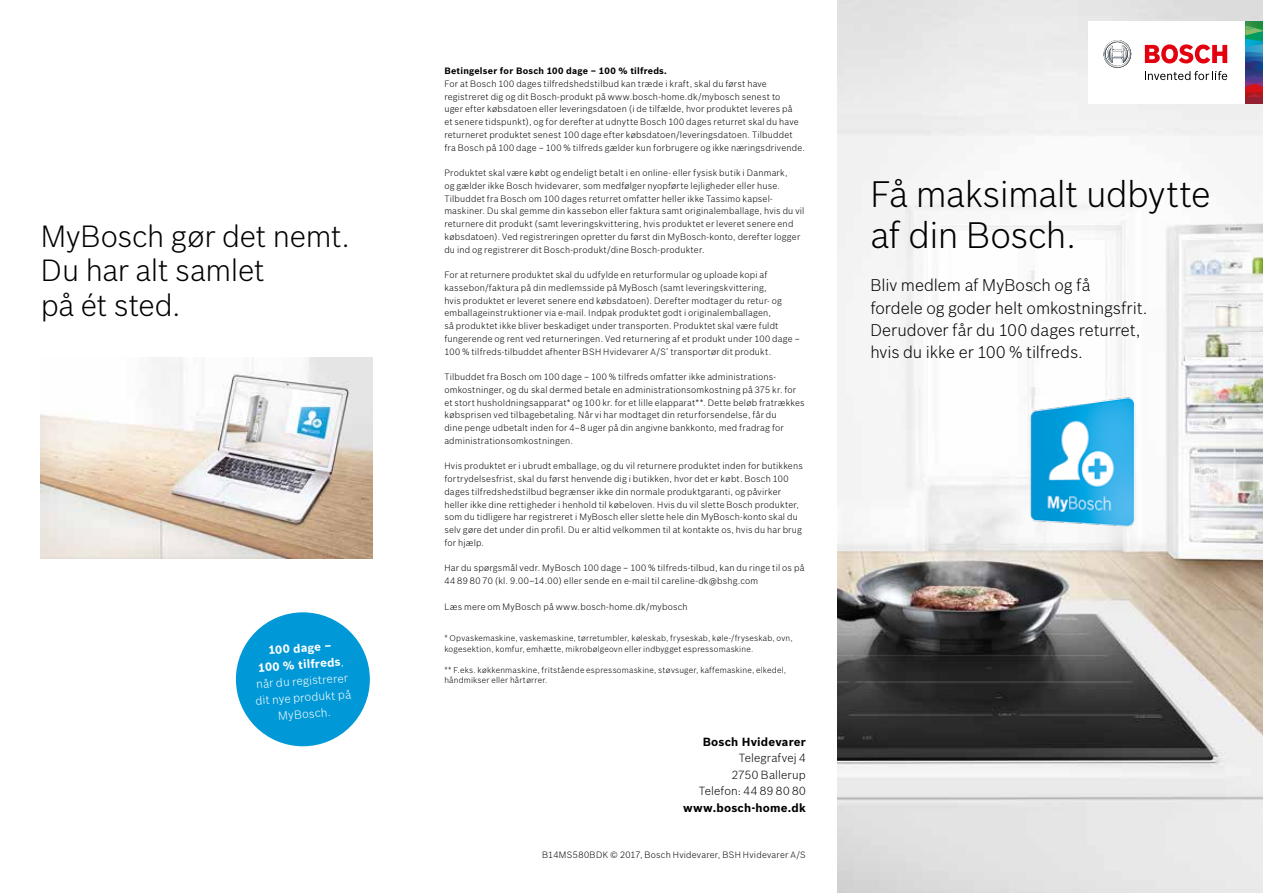
<style>
.page{position:relative;width:1263px;height:893px;background:#fff}
.page>*{position:absolute;margin:0;border:0;box-sizing:border-box;transform-origin:0 0}
.t1{font:300 36px/41.4px "Bosch Sans";letter-spacing:-.015em;color:#000}
.t2{font:300 30px/34.5px "Bosch Sans";letter-spacing:-.01em;color:#000}
.t3{font:300 16.5px/22.4px "Bosch Sans";letter-spacing:-.005em;color:#000}
.t4{font:300 11.55px/16.5px "Bosch Sans";color:#fff;text-align:center}
.t5{font:300 11.55px/16.5px "Bosch Sans";letter-spacing:.015em;color:#000;text-align:right}
.t6{font:700 11.55px "Bosch Sans";letter-spacing:.02em;color:#000}
.t7{font:300 9px/12.8px "Bosch Sans";letter-spacing:.02em;color:#000}
.t8{font:700 9px "Bosch Sans";letter-spacing:.025em;color:#000}
.t9{font:300 8.25px/10.5px "Bosch Sans";letter-spacing:.02em;color:#000}
.s1{font-weight:700}
</style>
<div class="page">
<img style="left:838px;top:0;width:425px;height:893px">
<div style="left:1089px;top:21px;width:174px;height:83px;background:#fff"></div>
<svg style="left:1245px;top:21px;width:18px;height:83px"></svg>
<svg style="left:1104px;top:40px;width:27px;height:28px"></svg>
<svg style="left:1145px;top:71px;width:82px;height:9px"></svg>
<svg style="left:1145px;top:44px;width:82px;height:19px"></svg>
<img style="left:1017px;top:391px;width:155px;height:140px">
<img style="left:1017px;top:531px;width:155px;height:66px">
<div style="left:236px;top:612px;width:134px;height:134px;background:#0098d7;border-radius:50%"></div>
<img style="left:41px;top:357px;width:331px;height:201px">
<h2 class="t2" style="left:41px;top:218px;width:311px">MyBosch gør det nemt.<br>Du har alt samlet<br>på ét sted.</h2>
<p class="t4" style="left:252px;top:643px;width:97px;rotate:-4deg"><span class="s1">100 dage –<br>100 % tilfreds</span>, når du registrerer dit nye produkt på<br>MyBosch.</p>
<p class="t8" style="left:444px;top:65px;width:224px">Betingelser for Bosch 100 dage – 100 % tilfreds.</p>
<p class="t7" style="left:444px;top:77px;width:362px">For at Bosch 100 dages tilfredshedstilbud kan træde i kraft, skal du først have registreret dig og dit Bosch-produkt på www.bosch-home.dk/mybosch senest to<br>uger efter købsdatoen eller leveringsdatoen (i de tilfælde, hvor produktet leveres på<br>et senere tidspunkt), og for derefter at udnytte Bosch 100 dages returret skal du have returneret produktet senest 100 dage efter købsdatoen/leveringsdatoen. Tilbuddet fra Bosch på 100 dage – 100 % tilfreds gælder kun forbrugere og ikke næringsdrivende.</p>
<p class="t7" style="left:444px;top:166px;width:362px">Produktet skal være købt og endeligt betalt i en online- eller fysisk butik i Danmark,<br>og gælder ikke Bosch hvidevarer, som medfølger nyopførte lejligheder eller huse.<br>Tilbuddet fra Bosch om 100 dages returret omfatter heller ikke Tassimo kapsel&shy;maskiner. Du skal gemme din kassebon eller faktura samt originalemballage, hvis du vil returnere dit produkt (samt leveringskvittering, hvis produktet er leveret senere end købsdatoen). Ved registreringen opretter du først din MyBosch-konto, derefter logger du ind og registrerer dit Bosch-produkt/dine Bosch-produkter.</p>
<p class="t7" style="left:444px;top:268px;width:357px">For at returnere produktet skal du udfylde en returformular og uploade kopi af kassebon/faktura på din medlemsside på MyBosch (samt leveringskvittering,<br>hvis produktet er leveret senere end købsdatoen). Derefter modtager du retur- og emballageinstruktioner via e-mail. Indpak produktet godt i originalemballagen,<br>så produktet ikke bliver beskadiget under transporten. Produktet skal være fuldt fungerende og rent ved returneringen. Ved returnering af et produkt under 100 dage – 100 % tilfreds-tilbuddet afhenter BSH Hvidevarer A/S’ transportør dit produkt.</p>
<p class="t7" style="left:444px;top:370px;width:362px">Tilbuddet fra Bosch om 100 dage – 100 % tilfreds omfatter ikke administrations&shy;omkostninger, og du skal dermed betale en administrationsomkostning på 375 kr. for et stort husholdningsapparat* og 100 kr. for et lille elapparat**. Dette beløb fratrækkes købsprisen ved tilbagebetaling. Når vi har modtaget din returforsendelse, får du<br>dine penge udbetalt inden for 4–8 uger på din angivne bankkonto, med fradrag for administrationsomkostningen.</p>
<p class="t7" style="left:444px;top:460px;width:360px">Hvis produktet er i ubrudt emballage, og du vil returnere produktet inden for butikkens fortrydelsesfrist, skal du først henvende dig i butikken, hvor det er købt. Bosch 100 dages tilfredshedstilbud begrænser ikke din normale produktgaranti, og påvirker heller ikke dine rettigheder i henhold til købeloven. Hvis du vil slette Bosch produkter, som du tidligere har registreret i MyBosch eller slette hele din MyBosch-konto skal du selv gøre det under din profil. Du er altid velkommen til at kontakte os, hvis du har brug for hjælp.</p>
<p class="t7" style="left:444px;top:562px;width:361px">Har du spørgsmål vedr. MyBosch 100 dage – 100 % tilfreds-tilbud, kan du ringe til os på<br>44 89 80 70 (kl. 9.00–14.00) eller sende en e-mail til careline-dk@bshg.com</p>
<p class="t7" style="left:444px;top:600px;width:245px">Læs mere om MyBosch på www.bosch-home.dk/mybosch</p>
<p class="t9" style="left:444px;top:633px;width:350px">* Opvaskemaskine, vaskemaskine, tørretumbler, køleskab, fryseskab, køle-/fryseskab, ovn, kogesektion, komfur, emhætte, mikrobølgeovn eller indbygget espressomaskine.</p>
<p class="t9" style="left:444px;top:664px;width:343px">** F.eks. køkkenmaskine, fritstående espressomaskine, støvsuger, kaffemaskine, elkedel, håndmikser eller hårtørrer.</p>
<p class="t6" style="left:703px;top:734px;width:105px">Bosch Hvidevarer</p>
<p class="t5" style="left:699px;top:750px;width:109px">Telegrafvej 4<br>2750 Ballerup<br>Telefon: 44 89 80 80</p>
<p class="t6" style="left:683px;top:800px;width:124px">www.bosch-home.dk</p>
<p class="t7" style="left:542px;top:848px;width:265px">B14MS580BDK © 2017, Bosch Hvidevarer, BSH Hvidevarer A/S</p>
<h1 class="t1" style="left:870px;top:172px;width:342px">Få maksimalt udbytte af din Bosch.</h1>
<h3 class="t3" style="left:870px;top:274px;width:279px">Bliv medlem af MyBosch og få<br>fordele og goder helt omkostningsfrit.<br>Derudover får du 100 dages returret, hvis du ikke er 100 % tilfreds.</h3>
</div>
